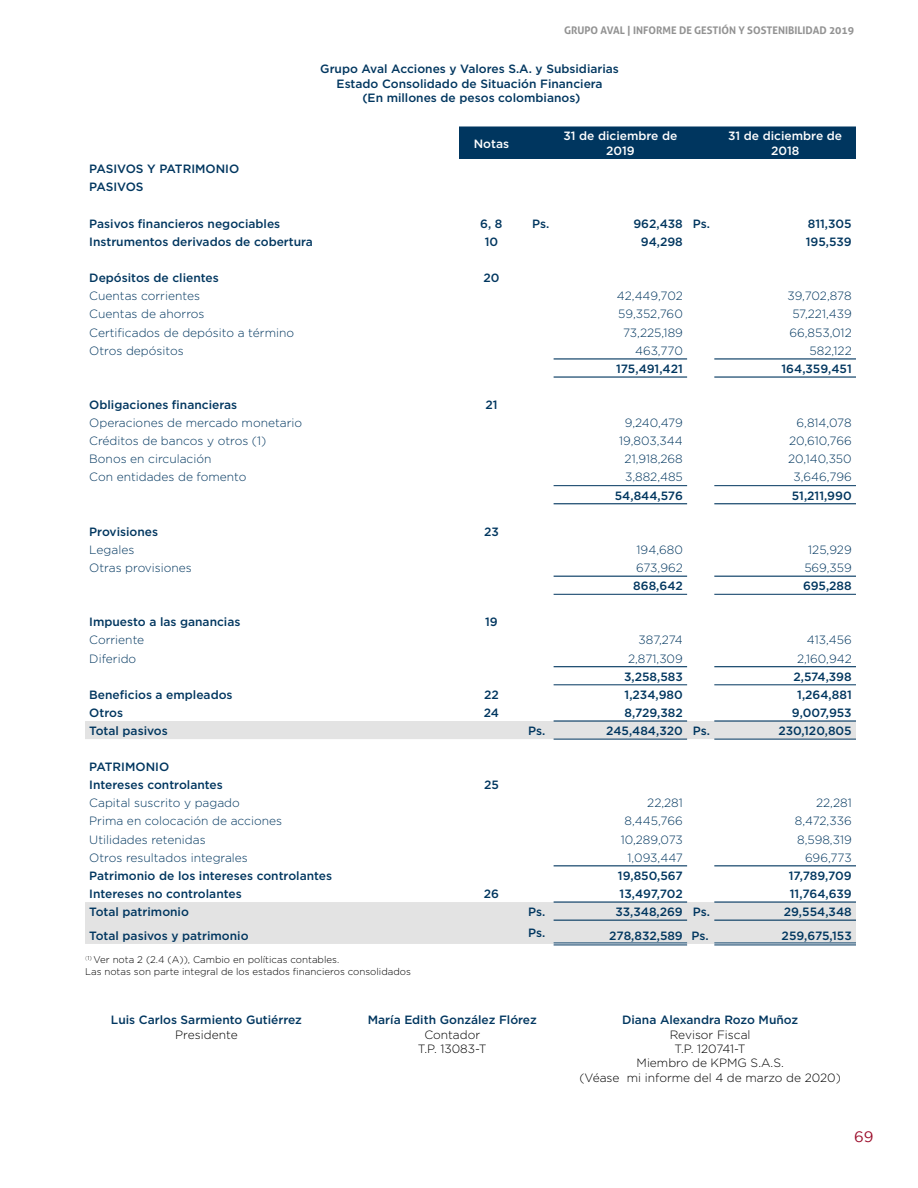
<style>
.page{position:relative;width:918px;height:1188px;background:#fff}
.page>*{position:absolute;margin:0;border:0;box-sizing:border-box;transform-origin:0 0}
.t1{font:15px "Gotham";color:#9b0c2a}
.t2{font:500 12px/14.4px "Gotham";color:#00365f}
.t3{font:300 12px "Gotham";color:#00365f}
.t4{font:300 12px/14.4px "Gotham";color:#000;text-align:center}
.t5{font:500 12px/14.4px "Gotham";color:#fff;text-align:center}
.t6{font:700 10.5px "Aller";color:#929292}
.t7{font:300 9.75px/11.7px "Gotham";color:#000}
</style>
<div class="page">
<div style="left:459px;top:126px;width:397px;height:33px;background:#00365f"></div>
<svg style="left:85px;top:721px;width:771px;height:223px"></svg>
<hr style="left:554px;top:942px;width:133px;height:3px;background:#fff">
<hr style="left:714px;top:942px;width:142px;height:3px;background:#fff">
<hr style="left:554px;top:485px;width:133px;height:1px;background:#00365f">
<hr style="left:714px;top:485px;width:142px;height:1px;background:#00365f">
<hr style="left:554px;top:503px;width:133px;height:1px;background:#00365f">
<hr style="left:714px;top:503px;width:142px;height:1px;background:#00365f">
<hr style="left:554px;top:576px;width:133px;height:1px;background:#00365f">
<hr style="left:714px;top:576px;width:142px;height:1px;background:#00365f">
<hr style="left:554px;top:594px;width:133px;height:1px;background:#00365f">
<hr style="left:714px;top:594px;width:142px;height:1px;background:#00365f">
<hr style="left:554px;top:666px;width:133px;height:1px;background:#00365f">
<hr style="left:714px;top:666px;width:142px;height:1px;background:#00365f">
<hr style="left:554px;top:684px;width:133px;height:1px;background:#00365f">
<hr style="left:714px;top:684px;width:142px;height:1px;background:#00365f">
<hr style="left:554px;top:720px;width:133px;height:2px;background:#00365f">
<hr style="left:714px;top:720px;width:142px;height:2px;background:#00365f">
<hr style="left:554px;top:739px;width:133px;height:1px;background:#00365f">
<hr style="left:714px;top:739px;width:142px;height:1px;background:#00365f">
<hr style="left:554px;top:865px;width:133px;height:1px;background:#00365f">
<hr style="left:714px;top:865px;width:142px;height:1px;background:#00365f">
<hr style="left:554px;top:901px;width:133px;height:2px;background:#00365f">
<hr style="left:714px;top:901px;width:142px;height:2px;background:#00365f">
<hr style="left:554px;top:920px;width:133px;height:1px;background:#00365f">
<hr style="left:554px;top:942px;width:133px;height:1px;background:#00365f">
<hr style="left:554px;top:944px;width:133px;height:1px;background:#00365f">
<hr style="left:714px;top:920px;width:142px;height:1px;background:#00365f">
<hr style="left:714px;top:942px;width:142px;height:1px;background:#00365f">
<hr style="left:714px;top:944px;width:142px;height:1px;background:#00365f">
<hr style="left:554px;top:358px;width:133px;height:2px;background:#00365f">
<hr style="left:554px;top:376px;width:133px;height:2px;background:#00365f">
<hr style="left:714px;top:358px;width:142px;height:2px;background:#00365f">
<hr style="left:714px;top:376px;width:142px;height:2px;background:#00365f">
<p class="t6" style="left:564px;top:24px;width:292px">GRUPO AVAL | INFORME DE GESTIÓN Y SOSTENIBILIDAD 2019</p>
<p class="t2" style="left:320px;top:62px;width:300px;text-align:center">Grupo Aval Acciones y Valores S.A. y Subsidiarias<br>Estado Consolidado de Situación Financiera<br>(En millones de pesos colombianos)</p>
<p class="t5" style="left:474px;top:136px;width:37px">Notas</p>
<p class="t5" style="left:563px;top:129px;width:116px">31 de diciembre de<br>2019</p>
<p class="t5" style="left:728px;top:129px;width:116px">31 de diciembre de<br>2018</p>
<p class="t2" style="left:89px;top:159px;width:152px;line-height:18.1px">PASIVOS Y PATRIMONIO<br>PASIVOS</p>
<p class="t2" style="left:89px;top:216px;width:192px">Pasivos financieros negociables</p>
<p class="t2" style="left:480px;top:216px;width:24px">6, 8</p>
<p class="t2" style="left:532px;top:216px;width:19px">Ps.</p>
<p class="t2" style="left:633px;top:216px;width:78px">962,438 Ps.</p>
<p class="t2" style="left:808px;top:216px;width:45px">811,305</p>
<p class="t2" style="left:89px;top:234px;width:225px">Instrumentos derivados de cobertura</p>
<p class="t2" style="left:485px;top:234px;width:15px">10</p>
<p class="t2" style="left:641px;top:234px;width:44px">94,298</p>
<p class="t2" style="left:806px;top:234px;width:47px">195,539</p>
<p class="t2" style="left:89px;top:271px;width:131px">Depósitos de clientes</p>
<p class="t2" style="left:483px;top:271px;width:18px">20</p>
<p class="t3" style="left:89px;top:289px;width:112px">Cuentas corrientes</p>
<p class="t3" style="left:617px;top:289px;width:68px">42,449,702</p>
<p class="t3" style="left:787px;top:289px;width:66px">39,702,878</p>
<p class="t3" style="left:89px;top:307px;width:117px">Cuentas de ahorros</p>
<p class="t3" style="left:618px;top:307px;width:66px">59,352,760</p>
<p class="t3" style="left:792px;top:307px;width:61px">57,221,439</p>
<p class="t3" style="left:89px;top:325px;width:206px">Certificados de depósito a término</p>
<p class="t3" style="left:623px;top:325px;width:61px">73,225,189</p>
<p class="t3" style="left:789px;top:325px;width:64px">66,853,012</p>
<p class="t3" style="left:89px;top:343px;width:96px">Otros depósitos</p>
<p class="t3" style="left:635px;top:343px;width:49px">463,770</p>
<p class="t3" style="left:810px;top:343px;width:44px">582,122</p>
<p class="t2" style="left:616px;top:361px;width:68px">175,491,421</p>
<p class="t2" style="left:782px;top:361px;width:72px">164,359,451</p>
<p class="t2" style="left:89px;top:397px;width:149px">Obligaciones financieras</p>
<p class="t2" style="left:485px;top:397px;width:14px">21</p>
<p class="t3" style="left:89px;top:415px;width:214px">Operaciones de mercado monetario</p>
<p class="t3" style="left:625px;top:415px;width:60px">9,240,479</p>
<p class="t3" style="left:797px;top:415px;width:57px">6,814,078</p>
<p class="t3" style="left:89px;top:433px;width:178px">Créditos de bancos y otros (1)</p>
<p class="t3" style="left:619px;top:433px;width:65px">19,803,344</p>
<p class="t3" style="left:789px;top:433px;width:64px">20,610,766</p>
<p class="t3" style="left:89px;top:452px;width:124px">Bonos en circulación</p>
<p class="t3" style="left:625px;top:452px;width:60px">21,918,268</p>
<p class="t3" style="left:788px;top:452px;width:65px">20,140,350</p>
<p class="t3" style="left:89px;top:470px;width:159px">Con entidades de fomento</p>
<p class="t3" style="left:625px;top:470px;width:59px">3,882,485</p>
<p class="t3" style="left:794px;top:470px;width:60px">3,646,796</p>
<p class="t2" style="left:615px;top:488px;width:70px">54,844,576</p>
<p class="t2" style="left:792px;top:488px;width:61px">51,211,990</p>
<p class="t2" style="left:89px;top:524px;width:70px">Provisiones</p>
<p class="t2" style="left:484px;top:524px;width:16px">23</p>
<p class="t3" style="left:89px;top:542px;width:47px">Legales</p>
<p class="t3" style="left:637px;top:542px;width:48px">194,680</p>
<p class="t3" style="left:808px;top:542px;width:45px">125,929</p>
<p class="t3" style="left:89px;top:560px;width:104px">Otras provisiones</p>
<p class="t3" style="left:636px;top:560px;width:48px">673,962</p>
<p class="t3" style="left:804px;top:560px;width:49px">569,359</p>
<p class="t2" style="left:633px;top:578px;width:51px">868,642</p>
<p class="t2" style="left:803px;top:578px;width:50px">695,288</p>
<p class="t2" style="left:89px;top:615px;width:153px">Impuesto a las ganancias</p>
<p class="t2" style="left:485px;top:615px;width:14px">19</p>
<p class="t3" style="left:89px;top:633px;width:56px">Corriente</p>
<p class="t3" style="left:639px;top:633px;width:46px">387,274</p>
<p class="t3" style="left:807px;top:633px;width:46px">413,456</p>
<p class="t3" style="left:89px;top:651px;width:48px">Diferido</p>
<p class="t3" style="left:628px;top:651px;width:56px">2,871,309</p>
<p class="t3" style="left:797px;top:651px;width:56px">2,160,942</p>
<p class="t2" style="left:624px;top:669px;width:60px">3,258,583</p>
<p class="t2" style="left:794px;top:669px;width:60px">2,574,398</p>
<p class="t2" style="left:89px;top:687px;width:145px">Beneficios a empleados</p>
<p class="t2" style="left:484px;top:687px;width:16px">22</p>
<p class="t2" style="left:625px;top:687px;width:60px">1,234,980</p>
<p class="t2" style="left:797px;top:687px;width:56px">1,264,881</p>
<p class="t2" style="left:89px;top:705px;width:35px">Otros</p>
<p class="t2" style="left:484px;top:705px;width:17px">24</p>
<p class="t2" style="left:625px;top:705px;width:60px">8,729,382</p>
<p class="t2" style="left:792px;top:705px;width:61px">9,007,953</p>
<p class="t2" style="left:89px;top:723px;width:80px">Total pasivos</p>
<p class="t2" style="left:528px;top:723px;width:19px">Ps.</p>
<p class="t2" style="left:606px;top:723px;width:105px">245,484,320 Ps.</p>
<p class="t2" style="left:778px;top:723px;width:75px">230,120,805</p>
<p class="t2" style="left:89px;top:758px;width:135px;line-height:18.1px">PATRIMONIO<br>Intereses controlantes</p>
<p class="t2" style="left:484px;top:778px;width:16px">25</p>
<p class="t3" style="left:89px;top:796px;width:152px">Capital suscrito y pagado</p>
<p class="t3" style="left:647px;top:796px;width:37px">22,281</p>
<p class="t3" style="left:816px;top:796px;width:37px">22,281</p>
<p class="t3" style="left:89px;top:814px;width:194px">Prima en colocación de acciones</p>
<p class="t3" style="left:625px;top:814px;width:60px">8,445,766</p>
<p class="t3" style="left:795px;top:814px;width:58px">8,472,336</p>
<p class="t3" style="left:89px;top:832px;width:118px">Utilidades retenidas</p>
<p class="t3" style="left:621px;top:832px;width:64px">10,289,073</p>
<p class="t3" style="left:797px;top:832px;width:56px">8,598,319</p>
<p class="t3" style="left:89px;top:850px;width:160px">Otros resultados integrales</p>
<p class="t3" style="left:628px;top:850px;width:57px">1,093,447</p>
<p class="t3" style="left:805px;top:850px;width:48px">696,773</p>
<p class="t2" style="left:89px;top:868px;width:244px">Patrimonio de los intereses controlantes</p>
<p class="t2" style="left:618px;top:868px;width:66px">19,850,567</p>
<p class="t2" style="left:789px;top:868px;width:64px">17,789,709</p>
<p class="t2" style="left:89px;top:886px;width:154px">Intereses no controlantes</p>
<p class="t2" style="left:484px;top:886px;width:17px">26</p>
<p class="t2" style="left:620px;top:886px;width:65px">13,497,702</p>
<p class="t2" style="left:790px;top:886px;width:63px">11,764,639</p>
<p class="t2" style="left:89px;top:904px;width:101px">Total patrimonio</p>
<p class="t2" style="left:528px;top:904px;width:19px">Ps.</p>
<p class="t2" style="left:615px;top:904px;width:96px">33,348,269 Ps.</p>
<p class="t2" style="left:784px;top:904px;width:69px">29,554,348</p>
<p class="t2" style="left:89px;top:928px;width:161px">Total pasivos y patrimonio</p>
<p class="t2" style="left:528px;top:925px;width:19px">Ps.</p>
<p class="t2" style="left:609px;top:928px;width:101px">278,832,589 Ps.</p>
<p class="t2" style="left:782px;top:928px;width:72px">259,675,153</p>
<p class="t7" style="left:85px;top:953px;width:327px"><sup>(</sup><sup>1)</sup> Ver nota 2 (2.4 (A)), Cambio en políticas contables.<br>Las notas son parte integral de los estados financieros consolidados</p>
<p class="t2" style="left:111px;top:1013px;width:193px">Luis Carlos Sarmiento Gutiérrez</p>
<p class="t4" style="left:175px;top:1027px;width:64px">Presidente</p>
<p class="t2" style="left:368px;top:1013px;width:170px">María Edith González Flórez</p>
<p class="t4" style="left:418px;top:1027px;width:70px">Contador<br>T.P. 13083-T</p>
<p class="t2" style="left:622px;top:1013px;width:178px">Diana Alexandra Rozo Muñoz</p>
<p class="t4" style="left:579px;top:1027px;width:263px">Revisor Fiscal<br>T.P. 120741-T<br>Miembro de KPMG S.A.S.<br>(Véase mi informe del 4 de marzo de 2020)</p>
<p class="t1" style="left:854px;top:1128px;width:21px">69</p>
</div>
